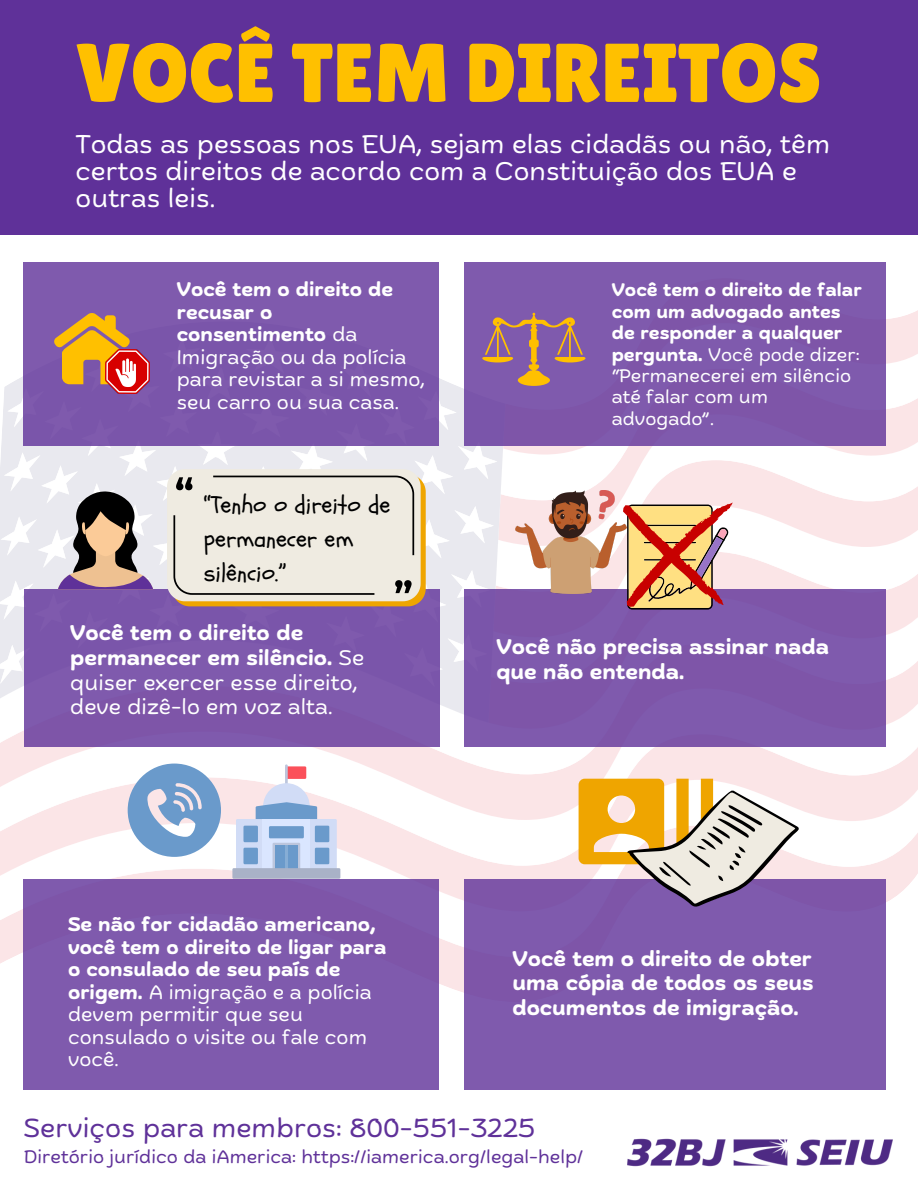
<style>
.page{position:relative;width:918px;height:1188px;background:#fff}
.page>*{position:absolute;margin:0;border:0;box-sizing:border-box;transform-origin:0 0}
.t1{font:83.25px "Lilita One";color:#ffc000}
.t2{font:25.95px "Biski";color:#5f3199}
.t3{font:25.5px/27px "Biski";color:#fff}
.t4{font:24.75px/33.8px "Schoolbell";color:#000}
.t5{font:700 21px/24.8px "Biski";color:#fff;text-align:justify}
.t6{font:21px/24.8px "Biski";color:#fff}
.t7{font:700 19.5px/22.5px "Biski";color:#fff}
.t8{font:19.5px/22.5px "Biski";color:#fff}
.t9{font:700 18px/21.3px "Biski";color:#fff}
.t10{font:18px "Biski";color:#5f3199}
.s1{font-weight:700}
.s2{font-weight:400}
</style>
<div class="page">
<svg style="left:0;top:866px;width:918px;height:45px;fill:#fbe5e7"></svg>
<svg style="left:0;top:820px;width:918px;height:46px"></svg>
<svg style="left:0;top:774px;width:918px;height:46px;fill:#fbe5e7"></svg>
<svg style="left:0;top:723px;width:918px;height:51px"></svg>
<svg style="left:732px;top:546px;width:186px;height:46px"></svg>
<svg style="left:644px;top:500px;width:274px;height:46px;fill:#fbe5e7"></svg>
<svg style="left:589px;top:455px;width:329px;height:45px"></svg>
<svg style="left:623px;top:310px;width:295px;height:145px"></svg>
<div style="left:24px;top:590px;width:415px;height:157px;background:#7e55a8"></div>
<div style="left:24px;top:879px;width:415px;height:211px;background:#7f5aad"></div>
<div style="left:0;top:0;width:918px;height:235px;background:#5f3199"></div>
<div style="left:24px;top:262px;width:415px;height:184px;background:#7f5aad"></div>
<div style="left:464px;top:879px;width:422px;height:211px;background:#7f5aad"></div>
<div style="left:464px;top:590px;width:422px;height:157px;background:#7e58ac"></div>
<img style="left:627px;top:1138px;width:266px;height:29px">
<div style="left:464px;top:262px;width:422px;height:184px;background:#7f5aad"></div>
<svg style="left:0;top:313px;width:586px;height:374px"></svg>
<svg style="left:128px;top:764px;width:93px;height:93px"></svg>
<svg style="left:579px;top:779px;width:220px;height:128px"></svg>
<svg style="left:236px;top:764px;width:101px;height:104px"></svg>
<div style="left:269px;top:826px;width:35px;height:12px;background:#6a9acb"></div>
<div style="left:275px;top:845px;width:23px;height:24px;background:#6a9acb"></div>
<hr style="left:285px;top:845px;width:3px;height:24px;background:#86add5">
<div style="left:232px;top:868px;width:108px;height:11px;background:#a9b2c7"></div>
<img style="left:515px;top:490px;width:112px;height:104px">
<svg style="left:623px;top:502px;width:109px;height:107px;background:#d89a72"></svg>
<p class="t1" style="left:76px;top:25px;width:748px">VOCÊ TEM DIREITOS</p>
<p class="t3" style="left:76px;top:133px;width:756px">Todas as pessoas nos EUA, sejam elas cidadãs ou não, têm certos direitos de acordo com a Constituição dos EUA e outras leis.</p>
<h2 class="t8" style="left:177px;top:280px;width:250px"><span class="s1">Você tem o direito de recusar o consentimento</span> da<br>Imigração ou da polícia para revistar a si mesmo, seu carro ou sua casa.</h2>
<p class="t4" style="left:204px;top:488px;width:188px">“Tenho o direito de permanecer em silêncio.”</p>
<h1 class="t6" style="left:70px;top:623px;width:296px"><span class="s1">Você tem o direito de permanecer em silêncio.</span> Se quiser exercer esse direito, deve dizê-lo em voz alta.</h1>
<h4 class="t9" style="left:612px;top:281px;width:252px">Você tem o direito de falar com um advogado antes de responder a qualquer pergunta. <span class="s2">Você pode dizer: “Permanecerei em silêncio até falar com um advogado”.</span></h4>
<p class="t5" style="left:496px;top:636px;width:334px">Você não precisa assinar nada que não entenda.</p>
<h4 class="t7" style="left:68px;top:915px;width:320px">Se não for cidadão americano, você tem o direito de ligar para o consulado de seu país de origem. <span class="s2">A imigração e a polícia devem permitir que seu consulado o visite ou fale com você.</span></h4>
<p class="t5" style="left:512px;top:948px;width:303px">Você tem o direito de obter uma cópia de todos os seus documentos de imigração.</p>
<h2 class="t2" style="left:24px;top:1118px;width:513px">Serviços para membros: 800-551-3225</h2>
<p class="t10" style="left:24px;top:1150px;width:561px">Diretório jurídico da iAmerica: https://iamerica.org/legal-help/</p>
</div>
